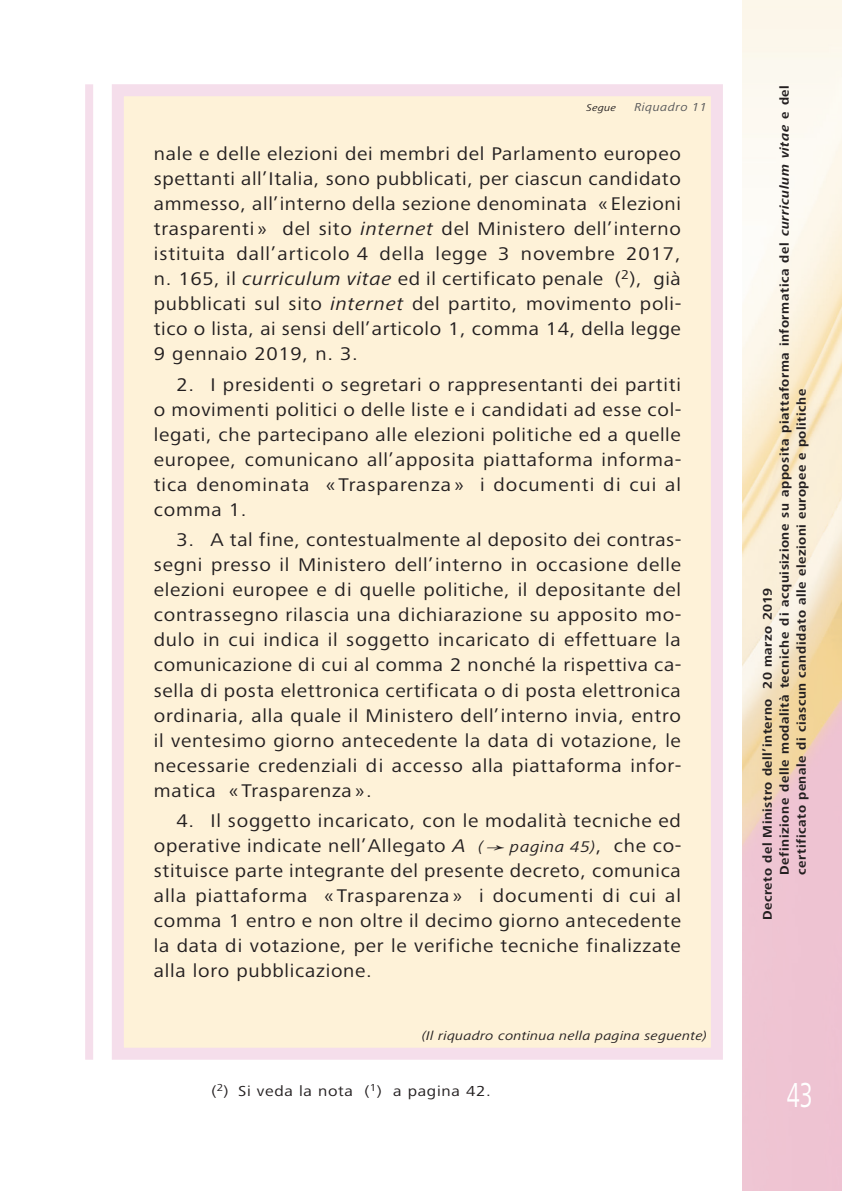
<style>
.page{position:relative;width:842px;height:1191px;background:#fff}
.page>*{position:absolute;margin:0;border:0;box-sizing:border-box;transform-origin:0 0}
.t1{font:36px "Frutiger Next Pro";color:#fff;scale:.67 1}
.t2{font:19px/25px "Frutiger Next Pro";letter-spacing:.035em;color:#231f20;text-align:justify;scale:1.1 1}
.t3{font:15px "Frutiger Next Pro";letter-spacing:.04em;color:#231f20;scale:1.15 1}
.t4{font:700 13px/17px "Frutiger Next Pro";letter-spacing:.04em;color:#231f20;scale:1.05 1}
.t5{font:italic 13px "Frutiger Next Pro";letter-spacing:.015em;color:#231f20;scale:1.15 1}
.t6{font:italic 12px "Frutiger Next Pro";letter-spacing:.035em;color:#57585a;scale:1.1 1}
.t7{font:italic 10px "Frutiger Next Pro";letter-spacing:.015em;color:#231f20;scale:1.15 1}
.s1{font-style:italic}
.s2{font-style:italic;font-size:16px}
.s3{font-family:"Arial Unicode MS";font-style:italic;font-size:16px}
</style>
<div class="page">
<img style="left:743px;top:0;width:99px;height:1191px">
<div style="left:124px;top:96px;width:587px;height:951px;background:#fef2d8"></div>
<div style="left:112px;top:84px;width:611px;height:975px;border:12px solid #f5deeb"></div>
<div style="left:85px;top:84px;width:8px;height:975px;background:#f5deeb"></div>
<p class="t7" style="left:586px;top:104px;width:27px">Segue</p>
<p class="t6" style="left:634px;top:102px;width:67px">Riquadro 11</p>
<p class="t2" style="left:154px;top:143px;width:481px">nale e delle elezioni dei membri del Parlamento europeo spettanti all’Italia, sono pubblicati, per ciascun candidato ammesso, all’interno della sezione denominata « Elezioni trasparenti » del sito <span class="s1">internet</span> del Ministero dell’interno istituita dall’articolo 4 della legge 3 novembre 2017, n. 165, il <span class="s1">curriculum vitae</span> ed il certificato penale (<sup>2</sup>), già pubblicati sul sito <span class="s1">internet</span> del partito, movimento poli&shy;tico o lista, ai sensi dell’articolo 1, comma 14, della legge 9 gennaio 2019, n. 3.</p>
<p class="t2" style="left:154px;top:373px;width:481px;text-indent:23px">2. I presidenti o segretari o rappresentanti dei partiti o movimenti politici o delle liste e i candidati ad esse col&shy;legati, che partecipano alle elezioni politiche ed a quelle europee, comunicano all’apposita piattaforma informa&shy;tica denominata « Trasparenza » i documenti di cui al comma 1.</p>
<p class="t2" style="left:154px;top:529px;width:481px;text-indent:23px">3. A tal fine, contestualmente al deposito dei contras&shy;segni presso il Ministero dell’interno in occasione delle elezioni europee e di quelle politiche, il depositante del contrassegno rilascia una dichiarazione su apposito mo&shy;dulo in cui indica il soggetto incaricato di effettuare la comunicazione di cui al comma 2 nonché la rispettiva ca&shy;sella di posta elettronica certificata o di posta elettronica ordinaria, alla quale il Ministero dell’interno invia, entro il ventesimo giorno antecedente la data di votazione, le necessarie credenziali di accesso alla piattaforma infor&shy;matica « Trasparenza».</p>
<p class="t2" style="left:154px;top:810px;width:481px;text-indent:23px">4. Il soggetto incaricato, con le modalità tecniche ed operative indicate nell’Allegato <span class="s1">A</span> <span class="s2">(</span><span class="s3">￫</span><span class="s2">pagina 45)</span>, che co&shy;stituisce parte integrante del presente decreto, comunica alla piattaforma « Trasparenza » i documenti di cui al comma 1 entro e non oltre il decimo giorno antecedente la data di votazione, per le verifiche tecniche finalizzate alla loro pubblicazione.</p>
<p class="t5" style="left:422px;top:1030px;width:249px">(Il riquadro continua nella pagina seguente)</p>
<p class="t3" style="left:211px;top:1085px;width:244px">(<sup>2</sup>) Si veda la nota (<sup>1</sup>) a pagina 42.</p>
<p class="t4" style="left:760px;top:874px;width:753px;text-indent:-45px;rotate:-90deg">Decreto del Ministro dell’interno 20 marzo 2019<br>Definizione delle modalità tecniche di acquisizione su apposita piattaforma informatica del <span class="s1">curriculum vitae</span> e del certificato penale di ciascun candidato alle elezioni europee e politiche</p>
<h1 class="t1" style="left:787px;top:1081px;width:40px">43</h1>
</div>
